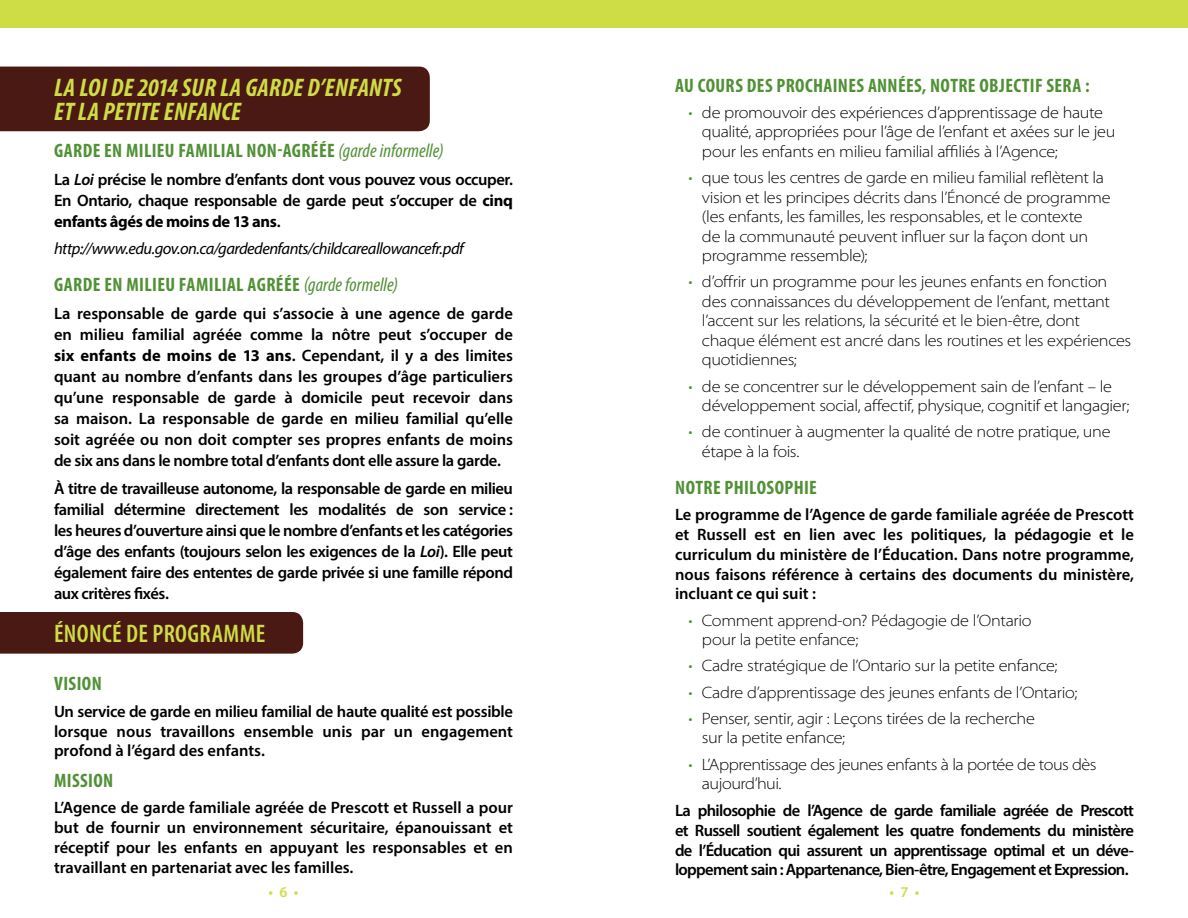
<style>
.page{position:relative;width:1188px;height:918px;background:#fff}
.page>*{position:absolute;margin:0;border:0;box-sizing:border-box;transform-origin:0 0}
.t1{font:italic 700 condensed 25.5px/24px "Myriad Pro";letter-spacing:.01em;color:#cfdd45}
.t2{font:600 condensed 25.5px "Myriad Pro";letter-spacing:.01em;color:#cfdd45}
.t3{font:700 condensed 19.5px "Myriad Pro";letter-spacing:.02em;color:#519136}
.t4{font:600 16.5px/21px "Myriad Pro";letter-spacing:-.02em;color:#000;text-align:justify}
.t5{font:300 semi-expanded 16.5px/19.5px "Myriad Pro";letter-spacing:-.02em;color:#000}
.t6{font:italic 16.5px "Myriad Pro";letter-spacing:-.03em;color:#000}
.t7{font:600 15px "Myriad Pro";color:#cfdd45}
.s1{font-weight:400;font-style:italic}
.s2{font-style:italic}
.s3{font-weight:700}
.s4{color:#519136}
</style>
<div class="page">
<div style="left:0;top:0;width:1188px;height:28px;background:#cfdd45"></div>
<div style="left:0;top:612px;width:303px;height:42px;background:#4a1913"></div>
<div style="left:0;top:67px;width:430px;height:64px;background:#4a1913"></div>
<h1 class="t1" style="left:54px;top:75px;width:349px">LA LOI DE 2014 SUR LA GARDE D’ENFANTS<br>ET LA PETITE ENFANCE</h1>
<p class="t3" style="left:54px;top:138px;width:391px">GARDE EN MILIEU FAMILIAL NON-AGRÉÉE <span class="s1">(garde informelle)</span></p>
<p class="t4" style="left:54px;top:168px;width:461px">La <span class="s2">Loi</span> précise le nombre d’enfants dont vous pouvez vous occuper.<br>En Ontario, chaque responsable de garde peut s’occuper de <span class="s3">cinq enfants âgés de moins de 13 ans</span>.</p>
<p class="t6" style="left:54px;top:239px;width:411px">http://www.edu.gov.on.ca/gardedenfants/childcareallowancefr.pdf</p>
<p class="t3" style="left:54px;top:273px;width:345px">GARDE EN MILIEU FAMILIAL AGRÉÉE <span class="s1">(garde formelle)</span></p>
<p class="t4" style="left:54px;top:303px;width:461px">La responsable de garde qui s’associe à une agence de garde en milieu familial agréée comme la nôtre peut s’occuper de <span class="s3">six enfants de moins de 13 ans</span>. Cependant, il y a des limites quant au nombre d’enfants dans les groupes d’âge particuliers qu’une responsable de garde à domicile peut recevoir dans sa maison. La responsable de garde en milieu familial qu’elle soit agréée ou non doit compter ses propres enfants de moins de six ans dans le nombre total d’enfants dont elle assure la garde.</p>
<p class="t4" style="left:54px;top:477px;width:461px">À titre de travailleuse autonome, la responsable de garde en milieu familial détermine directement les modalités de son service : les heures d’ouverture ainsi que le nombre d’enfants et les catégories d’âge des enfants (toujours selon les exigences de la <span class="s2">Loi</span>). Elle peut également faire des ententes de garde privée si une famille répond aux critères fixés.</p>
<h1 class="t2" style="left:54px;top:620px;width:213px">ÉNONCÉ DE PROGRAMME</h1>
<p class="t3" style="left:54px;top:672px;width:49px">VISION</p>
<p class="t4" style="left:54px;top:701px;width:461px;line-height:19.8px">Un service de garde en milieu familial de haute qualité est possible lorsque nous travaillons ensemble unis par un engagement profond à l’égard des enfants.</p>
<p class="t3" style="left:54px;top:768px;width:61px">MISSION</p>
<p class="t4" style="left:54px;top:797px;width:461px;line-height:19.8px">L’Agence de garde familiale agréée de Prescott et Russell a pour but de fournir un environnement sécuritaire, épanouissant et réceptif pour les enfants en appuyant les responsables et en travaillant en partenariat avec les familles.</p>
<p class="t3" style="left:675px;top:73px;width:416px">AU COURS DES PROCHAINES ANNÉES, NOTRE OBJECTIF SERA :</p>
<p class="t5" style="left:702px;top:103px;width:415px;text-indent:-13px"><span class="s4">•</span> de promouvoir des expériences d’apprentissage de haute qualité, appropriées pour l’âge de l’enfant et axées sur le jeu pour les enfants en milieu familial affiliés à l’Agence;</p>
<p class="t5" style="left:702px;top:168px;width:410px;text-indent:-13px"><span class="s4">•</span> que tous les centres de garde en milieu familial reflètent la vision et les principes décrits dans l’Énoncé de programme (les enfants, les familles, les responsables, et le contexte<br>de la communauté peuvent influer sur la façon dont un programme ressemble);</p>
<p class="t5" style="left:702px;top:272px;width:431px;text-indent:-13px"><span class="s4">•</span> d’offrir un programme pour les jeunes enfants en fonction des connaissances du développement de l’enfant, mettant l’accent sur les relations, la sécurité et le bien-être, dont chaque élément est ancré dans les routines et les expériences quotidiennes;</p>
<p class="t5" style="left:702px;top:377px;width:429px;text-indent:-13px"><span class="s4">•</span> de se concentrer sur le développement sain de l’enfant – le développement social, affectif, physique, cognitif et langagier;</p>
<p class="t5" style="left:702px;top:422px;width:410px;text-indent:-13px"><span class="s4">•</span> de continuer à augmenter la qualité de notre pratique, une étape à la fois.</p>
<p class="t3" style="left:675px;top:475px;width:143px">NOTRE PHILOSOPHIE</p>
<p class="t4" style="left:675px;top:504px;width:461px;line-height:19.8px">Le programme de l’Agence de garde familiale agréée de Prescott et Russell est en lien avec les politiques, la pédagogie et le curriculum du ministère de l’Éducation. Dans notre programme, nous faisons référence à certains des documents du ministère, incluant ce qui suit :</p>
<p class="t5" style="left:702px;top:611px;width:331px;text-indent:-13px"><span class="s4">•</span> Comment apprend-on? Pédagogie de l’Ontario pour la petite enfance;</p>
<p class="t5" style="left:688px;top:656px;width:371px"><span class="s4">•</span> Cadre stratégique de l’Ontario sur la petite enfance;</p>
<p class="t5" style="left:688px;top:683px;width:390px"><span class="s4">•</span> Cadre d’apprentissage des jeunes enfants de l’Ontario;</p>
<p class="t5" style="left:702px;top:709px;width:335px;text-indent:-13px"><span class="s4">•</span> Penser, sentir, agir : Leçons tirées de la recherche sur la petite enfance;</p>
<p class="t5" style="left:702px;top:755px;width:396px;text-indent:-13px"><span class="s4">•</span> L’Apprentissage des jeunes enfants à la portée de tous dès aujourd’hui.</p>
<p class="t4" style="left:675px;top:800px;width:461px;line-height:19.8px">La philosophie de l’Agence de garde familiale agréée de Prescott et Russell soutient également les quatre fondements du ministère de l’Éducation qui assurent un apprentissage optimal et un déve&shy;loppement sain : Appartenance, Bien-être, Engagement et Expression.</p>
<p class="t7" style="left:269px;top:882px;width:31px">• 6 •</p>
<p class="t7" style="left:890px;top:882px;width:31px">• 7 •</p>
</div>
